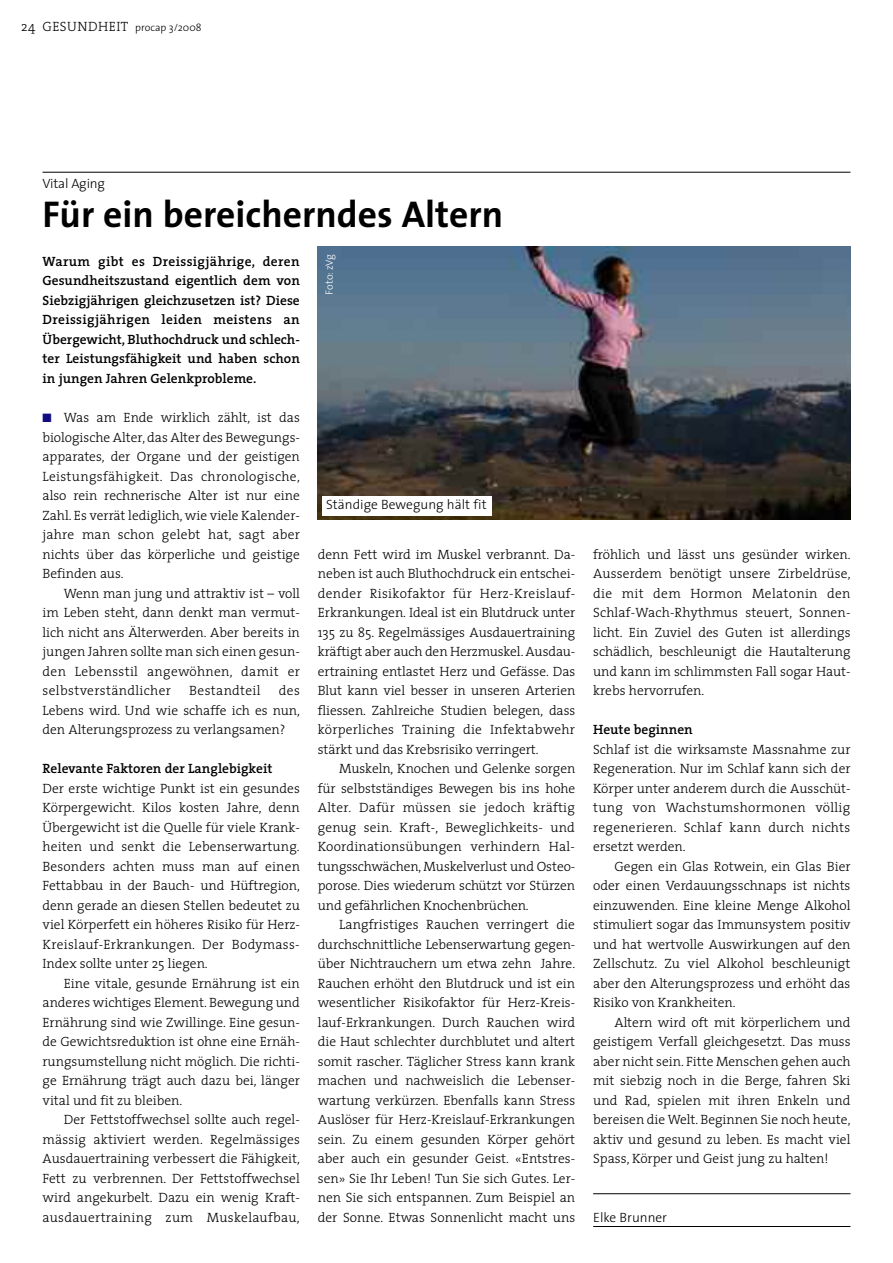
<style>
.page{position:relative;width:893px;height:1263px;background:#fff}
.page>*{position:absolute;margin:0;border:0;box-sizing:border-box;transform-origin:0 0}
.t1{font:700 37.5px "The Sans";color:#000}
.t2{font:300 13.5px/19.5px "The Serif";color:#000;text-align:justify}
.t3{font:600 13.5px/19.5px "The Serif";color:#000;text-align:justify}
.t4{font:300 13.5px "The Sans";color:#000}
.t5{font:300 13.5px "The Serif";letter-spacing:.03em;color:#000}
.t6{font:300 13.5px "The Serif";letter-spacing:.025em;color:#000}
.t7{font:300 10.5px "The Sans";color:#fff}
.s1{font-family:"The Sans";font-size:10.5px}
.s2{color:#120b81}
</style>
<div class="page">
<hr style="left:43px;top:172px;width:807px;height:1px;background:#000">
<hr style="left:593px;top:1193px;width:257px;height:1px;background:#000">
<hr style="left:593px;top:1226px;width:257px;height:1px;background:#000">
<img style="left:317px;top:246px;width:533px;height:273px">
<div style="left:322px;top:496px;width:170px;height:19px;background:#fff"></div>
<p class="t5" style="left:21px;top:22px;width:182px">24 GESUNDHEIT <span class="s1">procap 3/2008</span></p>
<p class="t4" style="left:43px;top:178px;width:64px">Vital Aging</p>
<h1 class="t1" style="left:43px;top:200px;width:462px">Für ein bereicherndes Altern</h1>
<p class="t3" style="left:43px;top:253px;width:259px">Warum gibt es Dreissigjährige, deren Gesundheitszustand eigentlich dem von Siebzigjährigen gleichzusetzen ist? Diese Dreissigjährigen leiden meistens an Übergewicht, Bluthochdruck und schlech&shy;ter Leistungsfähigkeit und haben schon in jungen Jahren Gelenkprobleme.</p>
<p class="t2" style="left:43px;top:409px;width:259px"><span class="s2">■</span> Was am Ende wirklich zählt, ist das biologische Alter, das Alter des Bewegungs&shy;apparates, der Organe und der geistigen Leistungsfähigkeit. Das chronologische, also rein rechnerische Alter ist nur eine Zahl. Es verrät lediglich, wie viele Kalender&shy;jahre man schon gelebt hat, sagt aber nichts über das körperliche und geistige Befinden aus.</p>
<p class="t2" style="left:43px;top:585px;width:259px;text-indent:21px">Wenn man jung und attraktiv ist – voll im Leben steht, dann denkt man vermut&shy;lich nicht ans Älterwerden. Aber bereits in jungen Jahren sollte man sich einen gesun&shy;den Lebensstil angewöhnen, damit er selbstverständlicher</p>
<p class="t7" style="left:325px;top:295px;width:42px;rotate:-90deg">Foto: zVg</p>
<p class="t4" style="left:326px;top:499px;width:162px">Ständige Bewegung hält fit</p>
<p class="t2" style="left:318px;top:546px;width:259px">denn Fett wird im Muskel verbrannt. Da&shy;neben ist auch Bluthochdruck ein entschei&shy;dender Risikofaktor für Herz-Kreislauf-Erkrankungen. Ideal ist ein Blutdruck unter 135 zu 85. Regelmässiges Ausdauertraining kräftigt aber auch den Herzmuskel. Ausdau&shy;ertraining entlastet Herz und Gefässe. Das Blut kann viel besser in unseren Arterien fliessen. Zahlreiche Studien belegen, dass körperliches Training die Infektabwehr stärkt und das Krebsrisiko verringert.</p>
<p class="t2" style="left:318px;top:760px;width:259px;text-indent:21px">Muskeln, Knochen und Gelenke sorgen für selbstständiges Bewegen bis ins hohe Alter. Dafür müssen sie jedoch kräftig genug sein. Kraft-, Beweglichkeits- und Koordinationsübungen verhindern Hal&shy;tungsschwächen, Muskelverlust und Osteo&shy;porose. Dies wiederum schützt vor Stürzen und gefährlichen Knochenbrüchen.</p>
<p class="t2" style="left:318px;top:916px;width:259px;text-indent:21px">Langfristiges Rauchen verringert die durchschnittliche Lebenserwartung gegen&shy;über Nichtrauchern um etwa zehn Jahre.<br>Rauchen erhöht den Blutdruck und ist ein wesentlicher Risikofaktor für Herz-Kreis&shy;lauf-Erkrankungen. Durch Rauchen wird die Haut schlechter durchblutet und altert somit rascher. Täglicher Stress kann krank machen und nachweislich die Lebenser&shy;wartung verkürzen. Ebenfalls kann Stress Auslöser für Herz-Kreislauf-Erkrankungen sein. Zu einem gesunden Körper gehört aber auch ein gesunder Geist. «Entstres&shy;sen» Sie Ihr Leben! Tun Sie sich Gutes. Ler&shy;nen Sie sich entspannen. Zum Beispiel an der Sonne. Etwas Sonnenlicht macht uns</p>
<p class="t2" style="left:43px;top:682px;width:259px;text-indent:236px">des Lebens wird. Und wie schaffe ich es nun, den Alterungsprozess zu verlangsamen?</p>
<p class="t3" style="left:43px;top:760px;width:231px">Relevante Faktoren der Langlebigkeit</p>
<p class="t2" style="left:43px;top:780px;width:259px">Der erste wichtige Punkt ist ein gesundes Körpergewicht. Kilos kosten Jahre, denn Übergewicht ist die Quelle für viele Krank&shy;heiten und senkt die Lebenserwartung.<br>Besonders achten muss man auf einen Fettabbau in der Bauch- und Hüftregion, denn gerade an diesen Stellen bedeutet zu viel Körperfett ein höheres Risiko für Herz-Kreislauf-Erkrankungen. Der Bodymass-Index sollte unter 25 liegen.</p>
<p class="t2" style="left:43px;top:975px;width:259px;text-indent:21px">Eine vitale, gesunde Ernährung ist ein anderes wichtiges Element. Bewegung und Ernährung sind wie Zwillinge. Eine gesun&shy;de Gewichtsreduktion ist ohne eine Ernäh&shy;rungsumstellung nicht möglich. Die richti&shy;ge Ernährung trägt auch dazu bei, länger vital und fit zu bleiben.</p>
<p class="t2" style="left:43px;top:1111px;width:259px;text-indent:21px">Der Fettstoffwechsel sollte auch regel&shy;mässig aktiviert werden. Regelmässiges Ausdauertraining verbessert die Fähigkeit, Fett zu verbrennen. Der Fettstoffwechsel wird angekurbelt. Dazu ein wenig Kraft&shy;ausdauertraining zum Muskelaufbau,</p>
<p class="t6" style="left:189px;top:686px;width:73px">Bestandteil</p>
<p class="t2" style="left:593px;top:546px;width:259px">fröhlich und lässt uns gesünder wirken.<br>Ausserdem benötigt unsere Zirbeldrüse, die mit dem Hormon Melatonin den Schlaf-Wach-Rhythmus steuert, Sonnen&shy;licht. Ein Zuviel des Guten ist allerdings schädlich, beschleunigt die Hautalterung und kann im schlimmsten Fall sogar Haut&shy;krebs hervorrufen.</p>
<p class="t3" style="left:593px;top:721px;width:101px">Heute beginnen</p>
<p class="t2" style="left:593px;top:741px;width:259px">Schlaf ist die wirksamste Massnahme zur Regeneration. Nur im Schlaf kann sich der Körper unter anderem durch die Ausschüt&shy;tung von Wachstumshormonen völlig regenerieren. Schlaf kann durch nichts ersetzt werden.</p>
<p class="t2" style="left:593px;top:858px;width:259px;text-indent:21px">Gegen ein Glas Rotwein, ein Glas Bier oder einen Verdauungsschnaps ist nichts einzuwenden. Eine kleine Menge Alkohol stimuliert sogar das Immunsystem positiv und hat wertvolle Auswirkungen auf den Zellschutz. Zu viel Alkohol beschleunigt aber den Alterungsprozess und erhöht das Risiko von Krankheiten.</p>
<p class="t2" style="left:593px;top:1014px;width:259px;text-indent:21px">Altern wird oft mit körperlichem und geistigem Verfall gleichgesetzt. Das muss aber nicht sein. Fitte Menschen gehen auch mit siebzig noch in die Berge, fahren Ski und Rad, spielen mit ihren Enkeln und bereisen die Welt. Beginnen Sie noch heute, aktiv und gesund zu leben. Es macht viel Spass, Körper und Geist jung zu halten!</p>
<p class="t4" style="left:593px;top:1212px;width:75px">Elke Brunner</p>
</div>
